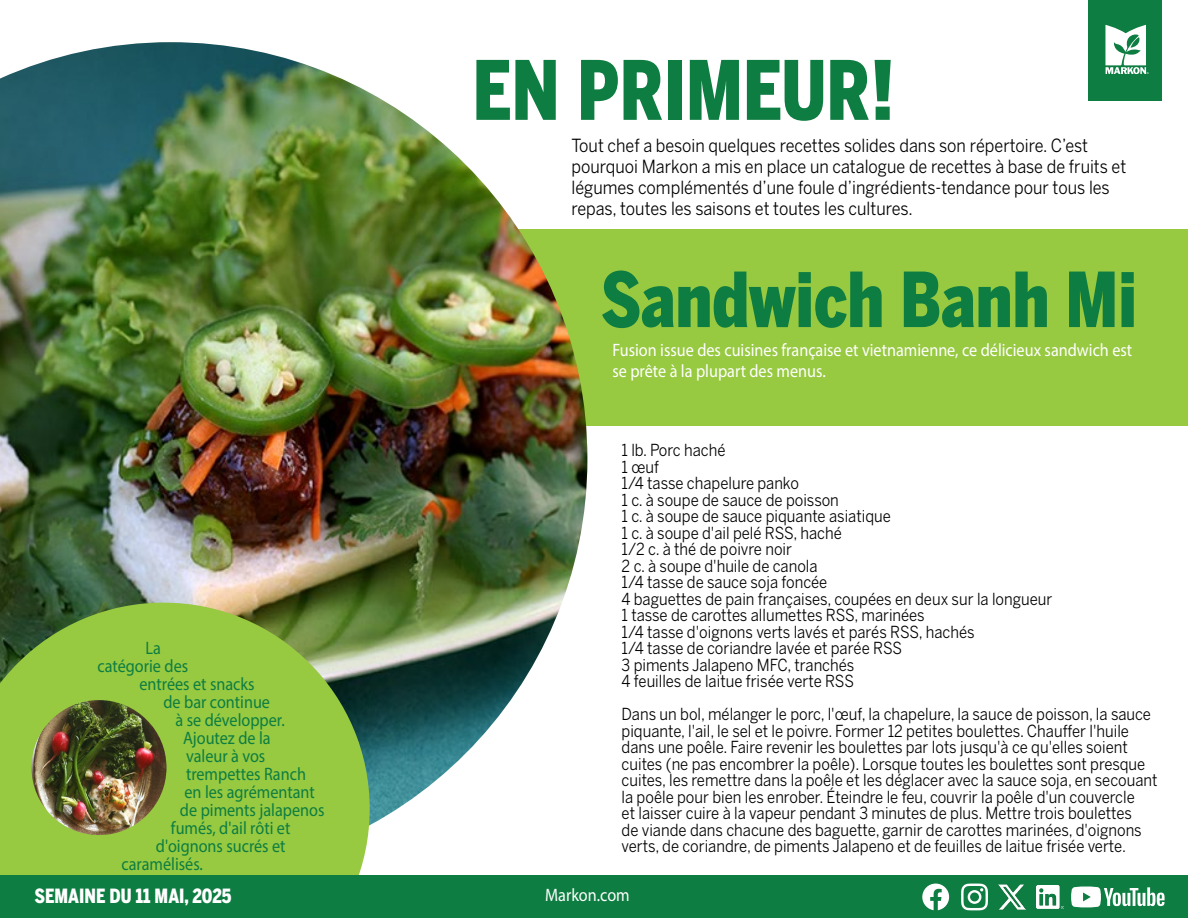
<style>
.page{position:relative;width:1188px;height:918px;background:#fff}
.page>*{position:absolute;margin:0;border:0;box-sizing:border-box;transform-origin:0 0}
.t1{font:900 81px "Benton Sans Cond";color:#0d7d41;scale:.9 1}
.t2{font:900 75px "Benton Sans Cond";color:#0d7d41;scale:.9 1}
.t3{font:900 19.5px "Benton Sans Cond";color:#fff;scale:.9 1}
.t4{font:18px/21px "Benton Sans";color:#000;scale:.9 1}
.t5{font:18px "Myriad Pro";color:#0d7d41;scale:.9 1}
.t6{font:18px/21px "Myriad Pro";color:#fff;scale:.9 1}
.t7{font:16.5px/16.5px "Benton Sans";color:#000;scale:.9 1}
</style>
<div class="page">
<div style="left:285px;top:229px;width:903px;height:196px;background:#97c941"></div>
<img style="left:0;top:42px;width:587px;height:834px">
<svg style="left:0;top:603px;width:370px;height:273px;background:#8cbb41"></svg>
<img style="left:32px;top:700px;width:134px;height:135px;border-radius:68px">
<div style="left:0;top:876px;width:1188px;height:42px;background:#0d7d41"></div>
<svg style="left:922px;top:884px;width:27px;height:26px"></svg>
<svg style="left:961px;top:884px;width:27px;height:26px"></svg>
<img style="left:999px;top:884px;width:27px;height:26px">
<img style="left:1036px;top:886px;width:27px;height:22px">
<svg style="left:1071px;top:887px;width:94px;height:20px"></svg>
<div style="left:1089px;top:0;width:73px;height:100px;background:#0d7d41"></div>
<svg style="left:1105px;top:25px;width:44px;height:48px"></svg>
<h1 class="t1" style="left:472px;top:43px;width:470px">EN PRIMEUR!</h1>
<p class="t4" style="left:572px;top:134px;width:618px">Tout chef a besoin quelques recettes solides dans son répertoire. C’est pourquoi Markon a mis en place un catalogue de recettes à base de fruits et légumes complémentés d’une foule d’ingrédients-tendance pour tous les repas, toutes les saisons et toutes les cultures.</p>
<h2 class="t2" style="left:600px;top:256px;width:598px">Sandwich Banh Mi</h2>
<p class="t6" style="left:612px;top:339px;width:579px">Fusion issue des cuisines française et vietnamienne, ce délicieux sandwich est se prête à la plupart des menus.</p>
<p class="t7" style="left:622px;top:442px;width:480px">1 lb. Porc haché<br>1 œuf<br>1/4 tasse chapelure panko<br>1 c. à soupe de sauce de poisson<br>1 c. à soupe de sauce piquante asiatique<br>1 c. à soupe d'ail pelé RSS, haché<br>1/2 c. à thé de poivre noir<br>2 c. à soupe d'huile de canola<br>1/4 tasse de sauce soja foncée<br>4 baguettes de pain françaises, coupées en deux sur la longueur 1 tasse de carottes allumettes RSS, marinées<br>1/4 tasse d'oignons verts lavés et parés RSS, hachés<br>1/4 tasse de coriandre lavée et parée RSS<br>3 piments Jalapeno MFC, tranchés<br>4 feuilles de laitue frisée verte RSS</p>
<p class="t7" style="left:622px;top:706px;width:597px">Dans un bol, mélanger le porc, l'œuf, la chapelure, la sauce de poisson, la sauce piquante, l'ail, le sel et le poivre. Former 12 petites boulettes. Chauffer l'huile dans une poêle. Faire revenir les boulettes par lots jusqu'à ce qu'elles soient cuites (ne pas encombrer la poêle). Lorsque toutes les boulettes sont presque cuites, les remettre dans la poêle et les déglacer avec la sauce soja, en secouant la poêle pour bien les enrober. Éteindre le feu, couvrir la poêle d'un couvercle<br>et laisser cuire à la vapeur pendant 3 minutes de plus. Mettre trois boulettes<br>de viande dans chacune des baguette, garnir de carottes marinées, d'oignons verts, de coriandre, de piments Jalapeno et de feuilles de laitue frisée verte.</p>
<p class="t5" style="left:146px;top:637px;width:19px">La</p>
<p class="t5" style="left:97px;top:655px;width:102px">catégorie des</p>
<p class="t5" style="left:140px;top:673px;width:129px">entrées et snacks</p>
<p class="t5" style="left:163px;top:691px;width:120px">de bar continue</p>
<p class="t5" style="left:176px;top:709px;width:123px">à se développer.</p>
<p class="t5" style="left:183px;top:727px;width:99px">Ajoutez de la</p>
<p class="t5" style="left:186px;top:745px;width:90px">valeur à vos</p>
<p class="t5" style="left:186px;top:763px;width:135px">trempettes Ranch</p>
<p class="t5" style="left:184px;top:781px;width:146px">en les agrémentant</p>
<p class="t5" style="left:180px;top:799px;width:162px">de piments jalapenos</p>
<p class="t5" style="left:171px;top:817px;width:134px">fumés, d'ail rôti et</p>
<p class="t5" style="left:156px;top:835px;width:145px">d'oignons sucrés et</p>
<p class="t5" style="left:121px;top:853px;width:92px">caramélisés.</p>
<p class="t3" style="left:34px;top:885px;width:220px">SEMAINE DU 11 MAI, 2025</p>
<p class="t6" style="left:545px;top:884px;width:96px">Markon.com</p>
</div>
